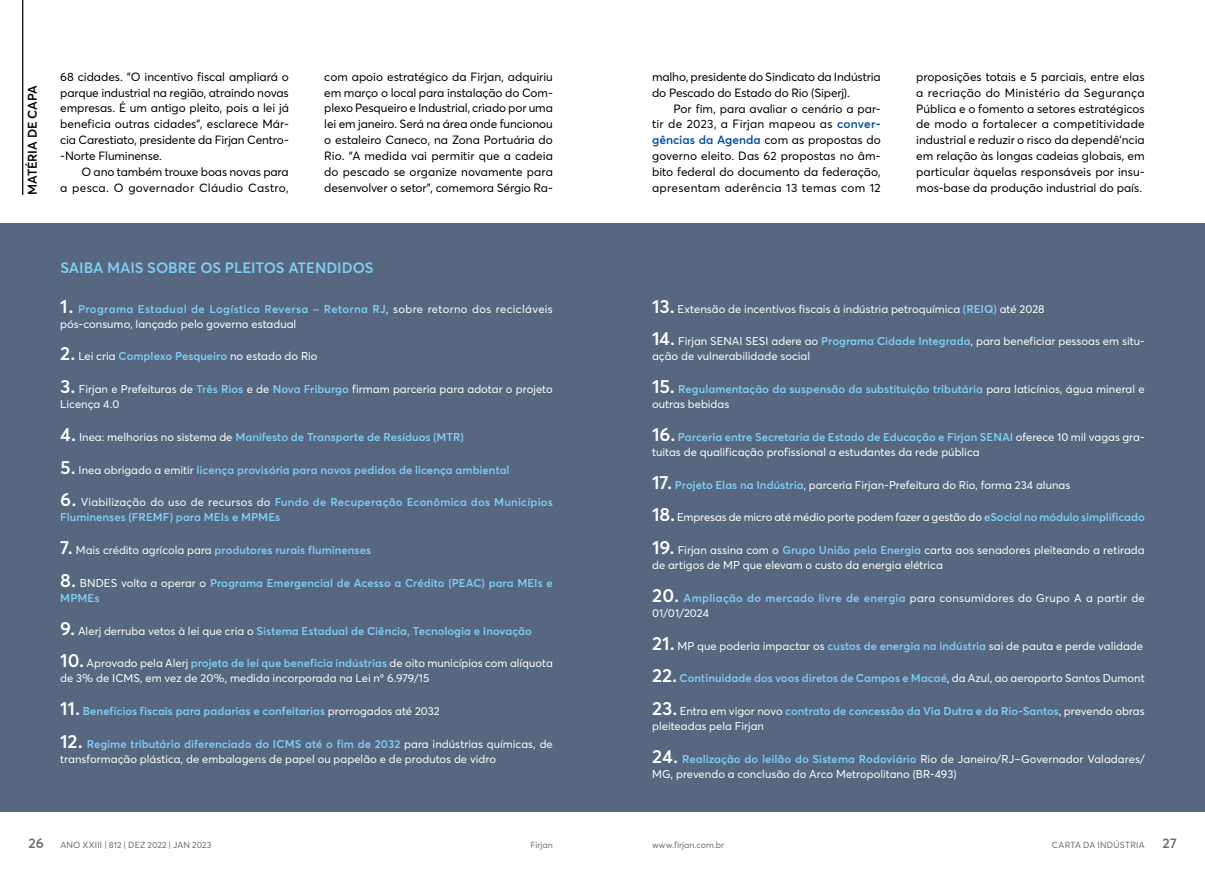
<style>
.page{position:relative;width:1205px;height:886px;background:#fff}
.page>*{position:absolute;margin:0;border:0;box-sizing:border-box;transform-origin:0 0}
.t1{font:600 14.88px "Averta";letter-spacing:-.01em;color:#80cff4}
.t2{font:600 13.75px "Averta";color:#6d6e71}
.t3{font:600 12.5px "Averta";letter-spacing:-.01em;color:#000}
.t4{font:11.88px/15.9px "Averta";letter-spacing:-.005em;color:#000;text-align:justify}
.t5{font:11.25px/15px "Averta";color:#fff}
.t6{font:600 11.25px/15px "Averta";color:#80cff4}
.t7{font:11.25px/15px "Averta";letter-spacing:.025em;color:#fff}
.t8{font:8.75px "Averta";letter-spacing:.01em;color:#6d6e71}
.s1{font-weight:600;color:#034ea2}
.s2{font-weight:600;font-size:18.75px}
.s3{font-weight:600;color:#80cff4}
.s4{font-size:18.75px;color:#fff}
.s5{font-weight:400;color:#fff}
.s6{font-weight:600;font-size:13.75px}
</style>
<div class="page">
<div style="left:0;top:223px;width:1205px;height:588px;background:#576780"></div>
<hr style="left:22px;top:0;width:1px;height:195px;background:#000">
<p class="t3" style="left:24px;top:195px;width:111px;rotate:-90deg">MATÉRIA DE CAPA</p>
<p class="t4" style="left:60px;top:68px;width:230px">68 cidades. “O incentivo fiscal ampliará o parque industrial na região, atraindo novas empresas. É um antigo pleito, pois a lei já beneficia outras cidades”, esclarece Már&shy;cia Carestiato, presidente da Firjan Centro--Norte Fluminense.</p>
<p class="t4" style="left:60px;top:163px;width:230px;text-align:right">O ano também trouxe boas novas para<br>a pesca. O governador Cláudio Castro,</p>
<p class="t4" style="left:324px;top:68px;width:230px">com apoio estratégico da Firjan, adquiriu em março o local para instalação do Com&shy;plexo Pesqueiro e Industrial, criado por uma lei em janeiro. Será na área onde funcionou o estaleiro Caneco, na Zona Portuária do Rio. “A medida vai permitir que a cadeia do pescado se organize novamente para desenvolver o setor”, comemora Sérgio Ra-</p>
<p class="t4" style="left:652px;top:68px;width:230px">malho, presidente do Sindicato da Indústria do Pescado do Estado do Rio (Siperj).</p>
<p class="t4" style="left:652px;top:100px;width:230px;text-indent:21px">Por fim, para avaliar o cenário a par&shy;tir de 2023, a Firjan mapeou as <span class="s1">conver&shy;gências da Agenda</span> com as propostas do governo eleito. Das 62 propostas no âm&shy;bito federal do documento da federação, apresentam aderência 13 temas com 12</p>
<p class="t4" style="left:916px;top:68px;width:230px">proposições totais e 5 parciais, entre elas a recriação do Ministério da Segurança Pública e o fomento a setores estratégicos de modo a fortalecer a competitividade industrial e reduzir o risco da dependê'ncia em relação às longas cadeias globais, em particular àquelas responsáveis por insu-</p>
<p class="t4" style="left:916px;top:179px;width:228px">mos-base da produção industrial do país.</p>
<h1 class="t1" style="left:60px;top:257px;width:315px">SAIBA MAIS SOBRE OS PLEITOS ATENDIDOS</h1>
<p class="t5" style="left:60px;top:301px;width:494px"><span class="s2">1.</span> <span class="s3">Programa Estadual de Logística Reversa − Retorna RJ</span>, sobre retorno dos recicláveis pós-consumo, lançado pelo governo estadual</p>
<p class="t5" style="left:60px;top:348px;width:259px"><span class="s2">2.</span> Lei cria <span class="s3">Complexo Pesqueiro</span> no estado do Rio</p>
<p class="t5" style="left:60px;top:381px;width:494px"><span class="s2">3.</span> Firjan e Prefeituras de <span class="s3">Três Rios</span> e de <span class="s3">Nova Friburgo</span> firmam parceria para adotar o projeto<br>Licença 4.0</p>
<p class="t6" style="left:60px;top:429px;width:405px"><span class="s4">4.</span> <span class="s5">Inea: melhorias no sistema de</span> Manifesto de Transporte de Resíduos (MTR)</p>
<p class="t6" style="left:60px;top:462px;width:451px"><span class="s4">5.</span> <span class="s5">Inea obrigado a emitir</span> licença provisória para novos pedidos de licença ambiental</p>
<p class="t6" style="left:60px;top:494px;width:494px"><span class="s4">6.</span> <span class="s5">Viabilização do uso de recursos do</span> Fundo de Recuperação Econômica dos Municípios<br>Fluminenses (FREMF) para MEIs e MPMEs</p>
<p class="t6" style="left:60px;top:542px;width:312px"><span class="s4">7.</span> <span class="s5">Mais crédito agrícola para</span> produtores rurais fluminenses</p>
<p class="t6" style="left:60px;top:575px;width:494px"><span class="s4">8.</span> <span class="s5">BNDES volta a operar o</span> Programa Emergencial de Acesso a Crédito (PEAC) para MEIs e<br>MPMEs</p>
<p class="t6" style="left:60px;top:622px;width:473px"><span class="s4">9.</span> <span class="s5">Alerj derruba vetos à lei que cria o</span> Sistema Estadual de Ciência, Tecnologia e Inovação</p>
<p class="t5" style="left:60px;top:655px;width:494px"><span class="s2">10.</span> Aprovado pela Alerj <span class="s3">projeto de lei que beneficia indústrias</span> de oito municípios com alíquota de 3% de ICMS, em vez de 20%, medida incorporada na Lei nº 6.979/15</p>
<p class="t6" style="left:60px;top:703px;width:381px"><span class="s4">11.</span> Benefícios fiscais para padarias e confeitarias <span class="s5">prorrogados até 2032</span></p>
<p class="t5" style="left:60px;top:736px;width:494px"><span class="s2">12.</span> <span class="s3">Regime tributário diferenciado do ICMS até o fim de 2032</span> para indústrias químicas, de transformação plástica, de embalagens de papel ou papelão e de produtos de vidro</p>
<p class="t5" style="left:652px;top:301px;width:394px"><span class="s2">13.</span> Extensão de incentivos fiscais à indústria petroquímica <span class="s3">(REIQ)</span> até 2028</p>
<p class="t5" style="left:652px;top:333px;width:494px"><span class="s2">14.</span> Firjan SENAI SESI adere ao <span class="s3">Programa Cidade Integrada</span>, para beneficiar pessoas em situ&shy;ação de vulnerabilidade social</p>
<p class="t6" style="left:652px;top:381px;width:494px"><span class="s4">15.</span> Regulamentação da suspensão da substituição tributária <span class="s5">para laticínios, água mineral e outras bebidas</span></p>
<p class="t5" style="left:652px;top:429px;width:494px"><span class="s2">16.</span> <span class="s3">Parceria entre Secretaria de Estado de Educação e Firjan SENAI</span> oferece 10 mil vagas gra&shy;tuitas de qualificação profissional a estudantes da rede pública</p>
<p class="t5" style="left:652px;top:477px;width:420px"><span class="s2">17.</span> <span class="s3">Projeto Elas na Indústria</span>, parceria Firjan-Prefeitura do Rio, forma 234 alunas</p>
<p class="t5" style="left:652px;top:509px;width:494px"><span class="s2">18.</span> Empresas de micro até médio porte podem fazer a gestão do <span class="s3">eSocial no módulo simplificado</span></p>
<p class="t5" style="left:652px;top:542px;width:494px"><span class="s2">19.</span> Firjan assina com o <span class="s3">Grupo União pela Energia</span> carta aos senadores pleiteando a retirada de artigos de MP que elevam o custo da energia elétrica</p>
<p class="t7" style="left:652px;top:590px;width:494px"><span class="s2">20.</span> <span class="s3">Ampliação do mercado livre de energia</span> para consumidores do Grupo A a partir de<br>01/01/2024</p>
<p class="t5" style="left:652px;top:637px;width:492px"><span class="s2">21.</span> MP que poderia impactar os <span class="s3">custos de energia na indústria</span> sai de pauta e perde validade</p>
<p class="t6" style="left:652px;top:670px;width:494px"><span class="s4">22.</span> Continuidade dos voos diretos de Campos e Macaé<span class="s5">, da Azul, ao aeroporto Santos Dumont</span></p>
<p class="t5" style="left:652px;top:703px;width:494px"><span class="s2">23.</span> Entra em vigor novo <span class="s3">contrato de concessão da Via Dutra e da Rio-Santos</span>, prevendo obras pleiteadas pela Firjan</p>
<p class="t5" style="left:652px;top:751px;width:494px"><span class="s2">24.</span> <span class="s3">Realização do leilão do Sistema Rodoviário</span> Rio de Janeiro/RJ–Governador Valadares/<br>MG, prevendo a conclusão do Arco Metropolitano (BR-493)</p>
<p class="t8" style="left:28px;top:839px;width:184px"><span class="s6">26</span> ANO XXIII | 812 | DEZ 2022 | JAN 2023</p>
<p class="t8" style="left:530px;top:839px;width:24px">Firjan</p>
<p class="t8" style="left:652px;top:838px;width:74px">www.firjan.com.br</p>
<p class="t8" style="left:1052px;top:839px;width:94px">CARTA DA INDÚSTRIA</p>
<p class="t2" style="left:1162px;top:833px;width:16px">27</p>
</div>
